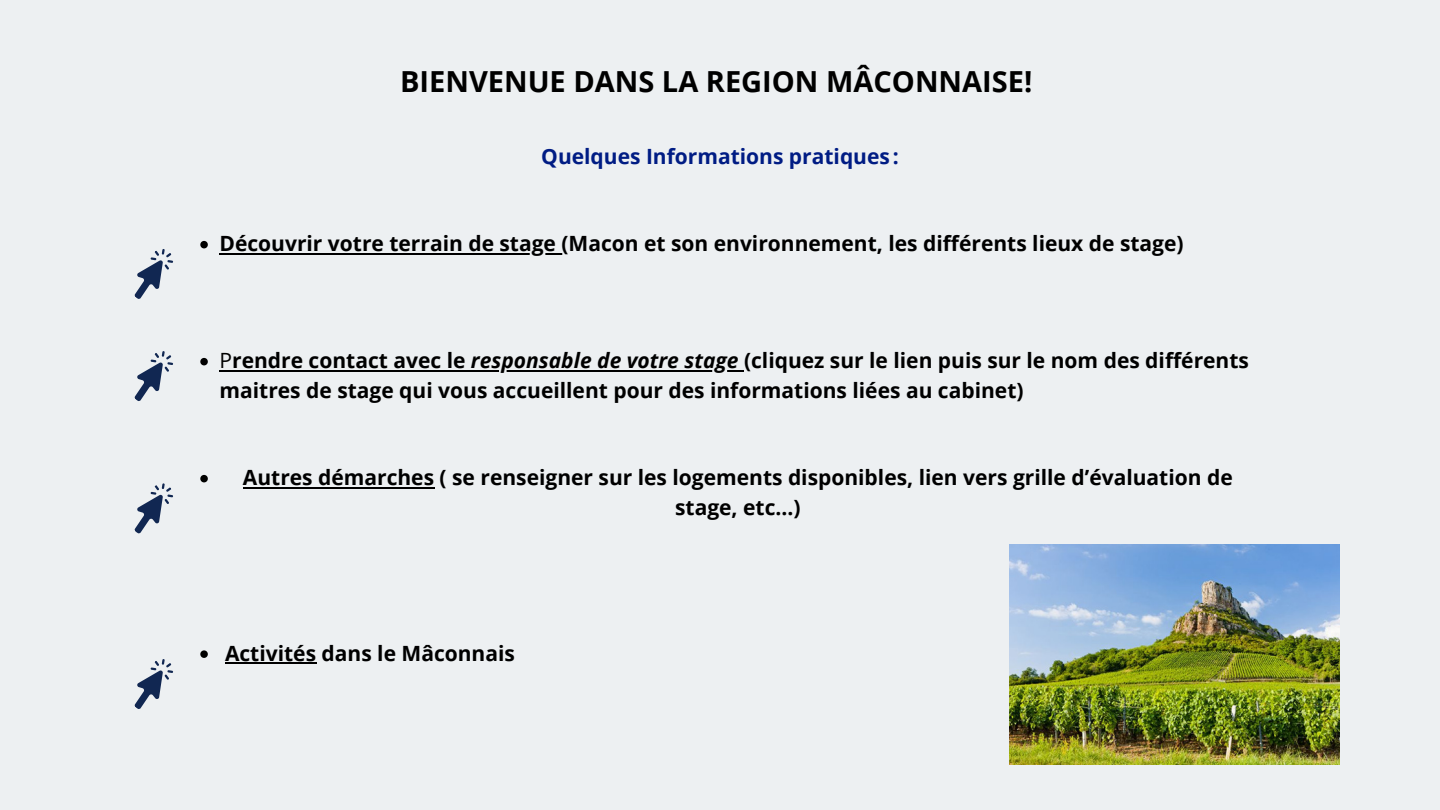
<style>
.page{position:relative;width:1440px;height:810px;background:#edf0f2}
.page>*{position:absolute;margin:0;border:0;box-sizing:border-box;transform-origin:0 0}
.t1{font:700 29px "Open Sans";color:#000}
.t2{font:700 21px/29.2px "Open Sans";color:#000}
.t3{font:700 21px "Open Sans";color:#001c84}
.s1{font-weight:400}
.s2{font-style:italic}
</style>
<div class="page">
<img style="left:1010px;top:545px;width:329px;height:219px">
<svg style="left:200px;top:241px;width:8px;height:7px"></svg>
<hr style="left:220px;top:253px;width:336px;height:1px;background:#000">
<svg style="left:200px;top:358px;width:8px;height:7px"></svg>
<svg style="left:220px;top:370px;width:12px;height:1px"></svg>
<hr style="left:232px;top:370px;width:239px;height:1px;background:#000">
<hr style="left:471px;top:370px;width:268px;height:1px;background:#000">
<svg style="left:200px;top:475px;width:8px;height:7px"></svg>
<hr style="left:243px;top:487px;width:191px;height:1px;background:#000">
<svg style="left:200px;top:650px;width:8px;height:8px"></svg>
<hr style="left:225px;top:662px;width:91px;height:2px;background:#000">
<svg style="left:134px;top:249px;width:39px;height:50px"></svg>
<svg style="left:134px;top:351px;width:39px;height:50px"></svg>
<svg style="left:134px;top:483px;width:39px;height:51px"></svg>
<svg style="left:134px;top:659px;width:39px;height:50px"></svg>
<p class="t1" style="left:400px;top:61px;width:634px">BIENVENUE DANS LA REGION MÂCONNAISE!</p>
<p class="t3" style="left:541px;top:141px;width:359px">Quelques Informations pratiques :</p>
<p class="t2" style="left:220px;top:229px;width:966px">Découvrir votre terrain de stage (Macon et son environnement, les différents lieux de stage)</p>
<p class="t2" style="left:220px;top:346px;width:1031px"><span class="s1">P</span>rendre contact avec le <span class="s2">responsable de votre stage</span> (cliquez sur le lien puis sur le nom des différents maitres de stage qui vous accueillent pour des informations liées au cabinet)</p>
<p class="t2" style="left:243px;top:463px;width:991px;text-align:center">Autres démarches ( se renseigner sur les logements disponibles, lien vers grille d’évaluation de stage, etc...)</p>
<p class="t2" style="left:225px;top:638px;width:291px">Activités dans le Mâconnais</p>
</div>
